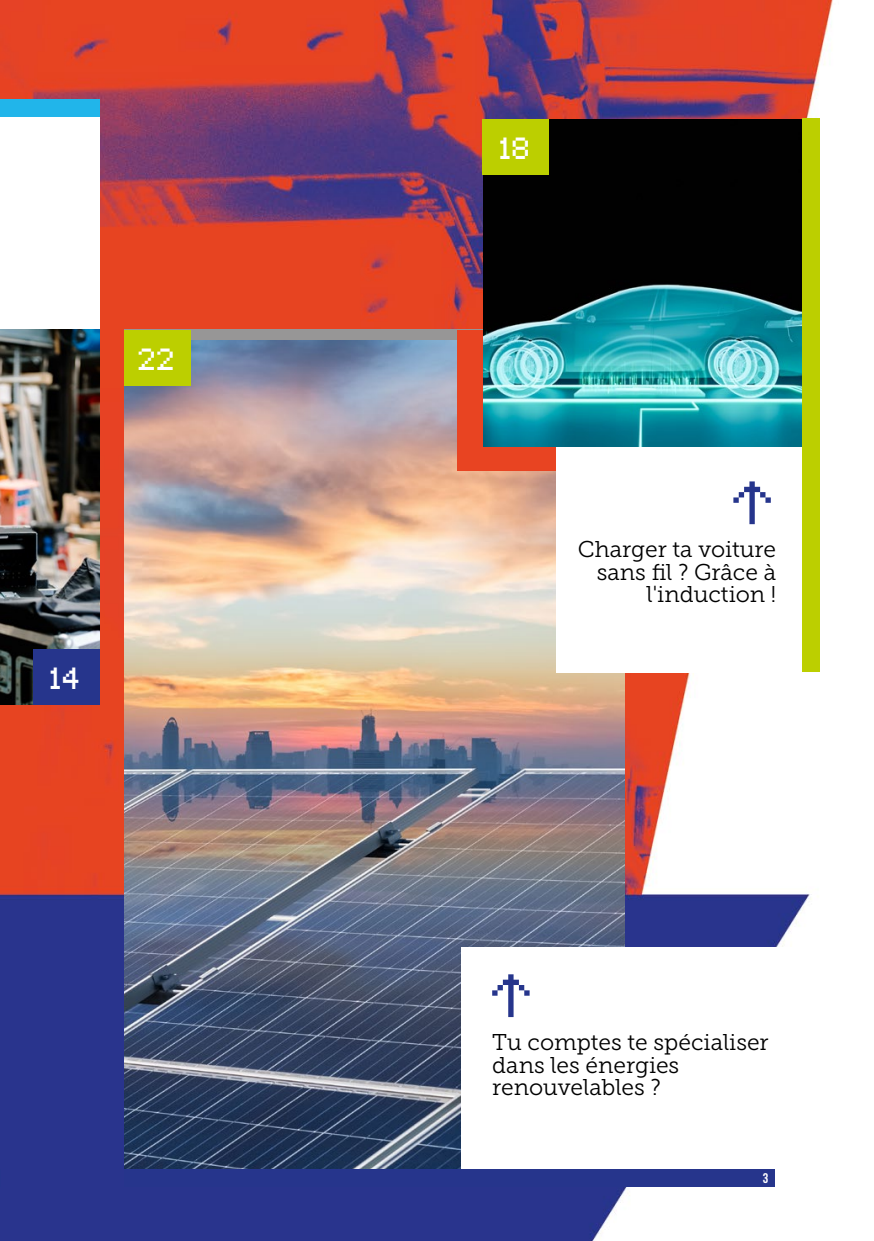
<style>
.page{position:relative;width:874px;height:1241px;background:#fff}
.page>*{position:absolute;margin:0;border:0;box-sizing:border-box;transform-origin:0 0}
.t1{font:53.38px "Icon Bit One";color:#26358c}
.t2{font:24.5px "pixelmix";color:#fff}
.t3{font:22.75px/22.8px "Museo Slab 300";color:#000}
.t4{font:700 14px "Bebas Neue";color:#fff}
</style>
<div class="page">
<img style="left:0;top:0;width:833px;height:1240px">
<div style="left:0;top:110px;width:99px;height:220px;background:#fff"></div>
<img style="left:124px;top:341px;width:500px;height:827px">
<img style="left:0;top:330px;width:99px;height:374px">
<div style="left:461px;top:946px;width:388px;height:222px;background:#fff"></div>
<div style="left:33px;top:648px;width:66px;height:56px;background:#26358c"></div>
<div style="left:124px;top:330px;width:66px;height:55px;background:#bccf00"></div>
<div style="left:456px;top:330px;width:272px;height:140px;background:#e84422"></div>
<div style="left:0;top:99px;width:99px;height:18px;background:#21b5ea"></div>
<div style="left:556px;top:446px;width:245px;height:226px;background:#fff"></div>
<img style="left:483px;top:119px;width:318px;height:327px">
<div style="left:801px;top:119px;width:18px;height:553px;background:#bccf00"></div>
<div style="left:482px;top:119px;width:66px;height:56px;background:#bccf00"></div>
<div style="left:756px;top:1168px;width:18px;height:18px;background:#26358c"></div>
<div style="left:124px;top:1168px;width:632px;height:18px;background:#26358c"></div>
<svg style="left:0;top:1168px;width:1px;height:18px"></svg>
<p class="t2" style="left:139px;top:347px;width:38px">22</p>
<p class="t2" style="left:51px;top:666px;width:32px">14</p>
<p class="t2" style="left:500px;top:136px;width:32px">18</p>
<h1 class="t1" style="left:733px;top:474px;width:44px">A</h1>
<p class="t3" style="left:577px;top:537px;width:200px;text-align:right">Charger ta voiture sans fil ? Grâce à l'induction !</p>
<h1 class="t1" style="left:492px;top:967px;width:44px">A</h1>
<p class="t3" style="left:492px;top:1030px;width:278px">Tu comptes te spécialiser dans les énergies renouvelables ?</p>
<p class="t4" style="left:762px;top:1170px;width:7px">3</p>
</div>
